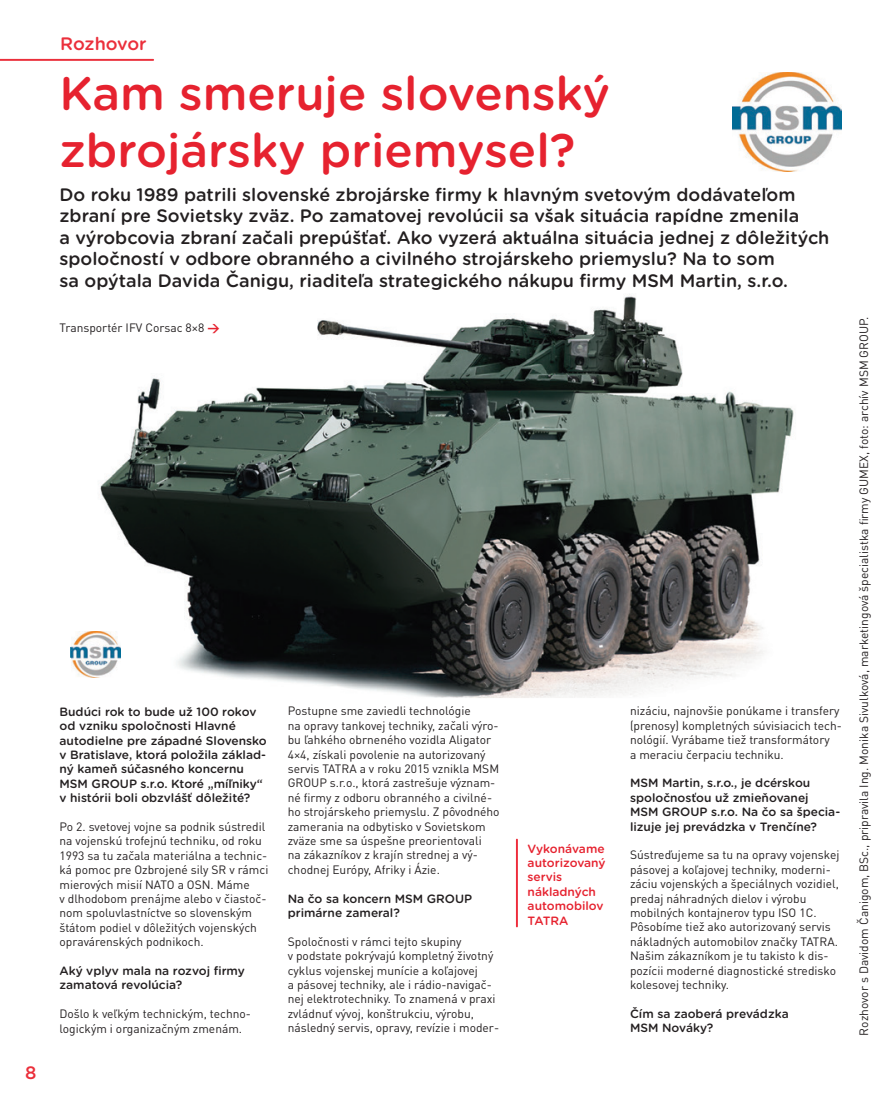
<style>
.page{position:relative;width:893px;height:1106px;background:#fff}
.page>*{position:absolute;margin:0;border:0;box-sizing:border-box;transform-origin:0 0}
.t1{font:500 47.1px/56.6px "Gotham Rounded";color:#e6222f}
.t2{font:500 18px/21.6px "Gotham Rounded";color:#231f20}
.t3{font:500 18px "Gotham Rounded";letter-spacing:-.02em;color:#eb2f3b}
.t4{font:12px/14.4px "DIN Pro";color:#231f20}
.t5{font:500 12px/14.4px "Gotham Rounded";color:#231f20}
.t6{font:500 12px/14.4px "Gotham Rounded";color:#e6222f}
.s1{font-weight:700;color:#e6222f}
</style>
<div class="page">
<img style="left:88px;top:294px;width:706px;height:404px">
<svg style="left:0;top:59px;width:154px;height:2px"></svg>
<hr style="left:516px;top:838px;width:2px;height:89px;background:#ee2c3b">
<img style="left:732px;top:72px;width:109px;height:99px">
<img style="left:70px;top:631px;width:51px;height:46px">
<h2 class="t3" style="left:25px;top:1060px;width:13px">8</h2>
<h2 class="t3" style="left:60px;top:30px;width:88px">Rozhovor</h2>
<h1 class="t1" style="left:60px;top:63px;width:552px">Kam smeruje slovenský zbrojársky priemysel?</h1>
<p class="t2" style="left:60px;top:183px;width:771px">Do roku 1989 patrili slovenské zbrojárske firmy k hlavným svetovým dodávateľom zbraní pre Sovietsky zväz. Po zamatovej revolúcii sa však situácia rapídne zmenila<br>a výrobcovia zbraní začali prepúšťať. Ako vyzerá aktuálna situácia jednej z dôležitých spoločností v odbore obranného a civilného strojárskeho priemyslu? Na to som<br>sa opýtala Davida Čanigu, riaditeľa strategického nákupu firmy MSM Martin, s.r.o.</p>
<p class="t4" style="left:60px;top:320px;width:162px">Transportér IFV Corsac 8×8 <span class="s1">→</span></p>
<p class="t4" style="left:856px;top:1035px;width:720px;rotate:-90deg">Rozhovor s Davidom Čanigom, BSc., pripravila Ing. Monika Sivulková, marketingová špecialistka firmy GUMEX, foto: archív MSM GROUP.</p>
<p class="t4" style="left:288px;top:703px;width:213px">Postupne sme zaviedli technológie<br>na opravy tankovej techniky, začali výro&shy;bu ľahkého obrneného vozidla Aligator 4×4, získali povolenie na autorizovaný servis TATRA a v roku 2015 vznikla MSM GROUP s.r.o., ktorá zastrešuje význam&shy;né firmy z odboru obranného a civilné&shy;ho strojárskeho priemyslu. Z pôvodného zamerania na odbytisko v Sovietskom zväze sme sa úspešne preorientovali<br>na zákazníkov z krajín strednej a vý&shy;chodnej Európy, Afriky i Ázie.</p>
<p class="t5" style="left:288px;top:890px;width:186px">Na čo sa koncern MSM GROUP primárne zameral?</p>
<p class="t4" style="left:288px;top:933px;width:213px">Spoločnosti v rámci tejto skupiny<br>v podstate pokrývajú kompletný životný cyklus vojenskej munície a koľajovej<br>a pásovej techniky, ale i rádio-navigač&shy;nej elektrotechniky. To znamená v praxi zvládnuť vývoj, konštrukciu, výrobu, následný servis, opravy, revízie i moder-</p>
<p class="t4" style="left:630px;top:703px;width:213px">nizáciu, najnovšie ponúkame i transfery (prenosy) kompletných súvisiacich tech&shy;nológií. Vyrábame tiež transformátory<br>a meraciu čerpaciu techniku.</p>
<p class="t5" style="left:630px;top:775px;width:212px">MSM Martin, s.r.o., je dcérskou spoločnosťou už zmieňovanej<br>MSM GROUP s.r.o. Na čo sa špecia&shy;lizuje jej prevádzka v Trenčíne?</p>
<p class="t4" style="left:630px;top:847px;width:211px">Sústreďujeme sa tu na opravy vojenskej pásovej a koľajovej techniky, moderni&shy;záciu vojenských a špeciálnych vozidiel, predaj náhradných dielov i výrobu mobilných kontajnerov typu ISO 1C.<br>Pôsobíme tiež ako autorizovaný servis nákladných automobilov značky TATRA.<br>Našim zákazníkom je tu takisto k dis&shy;pozícii moderné diagnostické stredisko kolesovej techniky.</p>
<p class="t5" style="left:630px;top:1005px;width:160px">Čím sa zaoberá prevádzka<br>MSM Nováky?</p>
<p class="t5" style="left:60px;top:703px;width:209px">Budúci rok to bude už 100 rokov od vzniku spoločnosti Hlavné autodielne pre západné Slovensko v Bratislave, ktorá položila základ&shy;ný kameň súčasného koncernu<br>MSM GROUP s.r.o. Ktoré „míľniky“ v histórii boli obzvlášť dôležité?</p>
<p class="t4" style="left:60px;top:819px;width:210px">Po 2. svetovej vojne sa podnik sústredil na vojenskú trofejnú techniku, od roku 1993 sa tu začala materiálna a technic&shy;ká pomoc pre Ozbrojené sily SR v rámci mierových misií NATO a OSN. Máme<br>v dlhodobom prenájme alebo v čiastoč&shy;nom spoluvlastníctve so slovenským štátom podiel v dôležitých vojenských opravárenských podnikoch.</p>
<p class="t5" style="left:60px;top:963px;width:187px">Aký vplyv mala na rozvoj firmy zamatová revolúcia?</p>
<p class="t4" style="left:60px;top:1006px;width:193px">Došlo k veľkým technickým, techno&shy;logickým i organizačným zmenám.</p>
<p class="t6" style="left:528px;top:840px;width:79px">Vykonávame autorizovaný servis nákladných automobilov<br>TATRA</p>
</div>
